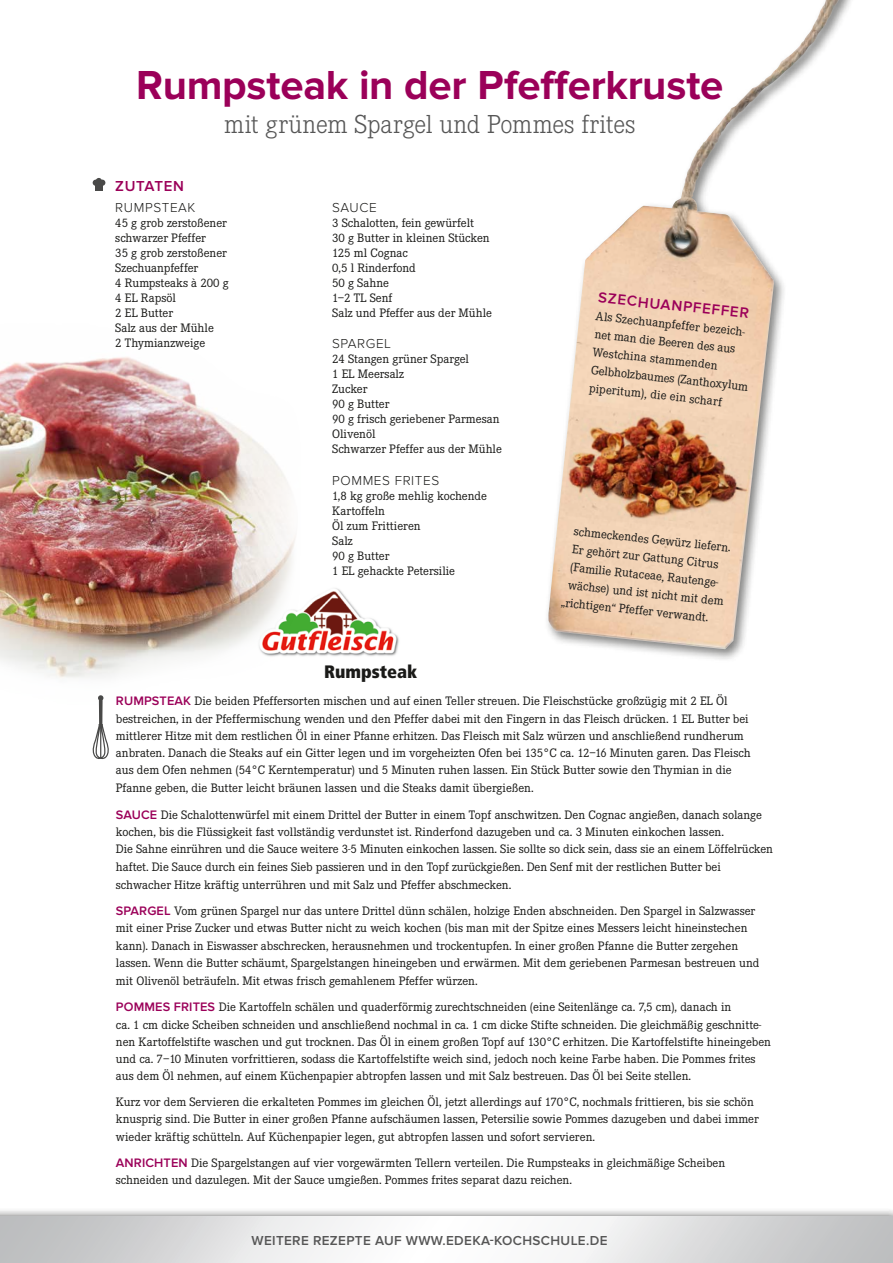
<style>
.page{position:relative;width:893px;height:1263px;background:#fff}
.page>*{position:absolute;margin:0;border:0;box-sizing:border-box;transform-origin:0 0}
.t1{font:700 42px "Proxima Nova";letter-spacing:-.01em;color:#9b0059}
.t2{font:300 27px "Corporate E";color:#565656}
.t3{font:900 condensed 18px "Frutiger";color:#1a1a18}
.t4{font:600 15px "Proxima Nova";color:#9b0059}
.t5{font:600 13.5px "Proxima Nova";letter-spacing:.025em;color:#565656}
.t6{font:300 13.5px "Proxima Nova";letter-spacing:.045em;color:#1a1a18}
.t7{font:12.75px/15px "Corporate E";color:#1a1a18}
.t8{font:600 12.75px "Proxima Nova";letter-spacing:.01em;color:#9b0059}
.s1{font-family:"Proxima Nova";font-weight:600;color:#9b0059}
</style>
<div class="page">
<img style="left:0;top:357px;width:296px;height:321px">
<div style="left:95px;top:183px;width:8px;height:8px;background:#494948"></div>
<svg style="left:93px;top:178px;width:12px;height:8px"></svg>
<img style="left:548px;top:0;width:291px;height:649px">
<img style="left:563px;top:404px;width:194px;height:130px">
<svg style="left:92px;top:695px;width:17px;height:64px"></svg>
<img style="left:257px;top:586px;width:142px;height:72px">
<div style="left:0;top:1208px;width:893px;height:55px;background:#1a1a18;opacity:.7"></div>
<svg style="left:0;top:1217px;width:893px;height:46px"></svg>
<h1 class="t1" style="left:136px;top:61px;width:589px">Rumpsteak in der Pfefferkruste</h1>
<h2 class="t2" style="left:224px;top:110px;width:413px">mit grünem Spargel und Pommes frites</h2>
<p class="t4" style="left:115px;top:177px;width:70px">ZUTATEN</p>
<p class="t6" style="left:115px;top:199px;width:82px">RUMPSTEAK</p>
<p class="t7" style="left:115px;top:215px;width:115px">45 g grob zerstoßener schwarzer Pfeffer<br>35 g grob zerstoßener<br>Szechuanpfeffer<br>4 Rumpsteaks à 200 g<br>4 EL Rapsöl<br>2 EL Butter<br>Salz aus der Mühle<br>2 Thymianzweige</p>
<p class="t6" style="left:332px;top:199px;width:46px">SAUCE</p>
<p class="t7" style="left:332px;top:215px;width:161px">3 Schalotten, fein gewürfelt<br>30 g Butter in kleinen Stücken<br>125 ml Cognac<br>0,5 l Rinderfond<br>50 g Sahne<br>1–2 TL Senf<br>Salz und Pfeffer aus der Mühle</p>
<p class="t6" style="left:332px;top:336px;width:60px">SPARGEL</p>
<p class="t7" style="left:332px;top:352px;width:171px">24 Stangen grüner Spargel<br>1 EL Meersalz<br>Zucker<br>90 g Butter<br>90 g frisch geriebener Parmesan<br>Olivenöl<br>Schwarzer Pfeffer aus der Mühle</p>
<p class="t6" style="left:332px;top:472px;width:109px">POMMES FRITES</p>
<p class="t7" style="left:332px;top:488px;width:156px">1,8 kg große mehlig kochende<br>Kartoffeln<br>Öl zum Frittieren<br>Salz<br>90 g Butter<br>1 EL gehackte Petersilie</p>
<h3 class="t3" style="left:324px;top:660px;width:94px">Rumpsteak</h3>
<p class="t4" style="left:599px;top:289px;width:28px;rotate:6deg">SZECHUA</p>
<p class="t7" style="left:596px;top:309px;width:156px;rotate:6deg">Als Szechuanpfeffer bezeich-</p>
<p class="t4" style="left:672px;top:297px;width:79px;rotate:6deg">NPFEFFER</p>
<p class="t7" style="left:595px;top:325px;width:160px;line-height:18px;rotate:6deg">net man die Beeren des aus<br>Westchina stammenden<br>Gelbholzbaumes (Zanthoxylum piperitum), die ein scharf</p>
<p class="t7" style="left:575px;top:524px;width:159px;rotate:6deg">schmeckendes Gewürz liefern.</p>
<p class="t7" style="left:573px;top:542px;width:148px;rotate:6deg">Er gehört zur Gattung Citrus</p>
<p class="t7" style="left:571px;top:560px;width:150px;rotate:6deg">(Familie Rutaceae, Rautenge-</p>
<p class="t7" style="left:569px;top:577px;width:158px;rotate:6deg">wächse) und ist nicht mit dem</p>
<p class="t7" style="left:562px;top:595px;width:150px;rotate:6deg">„richtigen“ Pfeffer verwandt.</p>
<p class="t7" style="left:116px;top:693px;width:636px;line-height:17.4px;text-indent:79px">Die beiden Pfeffersorten mischen und auf einen Teller streuen. Die Fleischstücke großzügig mit 2 EL Öl bestreichen, in der Pfeffermischung wenden und den Pfeffer dabei mit den Fingern in das Fleisch drücken. 1 EL Butter bei mittlerer Hitze mit dem restlichen Öl in einer Pfanne erhitzen. Das Fleisch mit Salz würzen und anschließend rundherum anbraten. Danach die Steaks auf ein Gitter legen und im vorgeheizten Ofen bei 135°C ca. 12–16 Minuten garen. Das Fleisch aus dem Ofen nehmen (54°C Kerntemperatur) und 5 Minuten ruhen lassen. Ein Stück Butter sowie den Thymian in die Pfanne geben, die Butter leicht bräunen lassen und die Steaks damit übergießen.</p>
<p class="t8" style="left:116px;top:807px;width:17px">SAUCE</p>
<p class="t8" style="left:116px;top:694px;width:60px">RU MPSTEAK</p>
<p class="t7" style="left:116px;top:806px;width:659px;line-height:17.4px;text-indent:45px">Die Schalottenwürfel mit einem Drittel der Butter in einem Topf anschwitzen. Den Cognac angießen, danach solange kochen, bis die Flüssigkeit fast vollständig verdunstet ist. Rinderfond dazugeben und ca. 3 Minuten einkochen lassen.<br>Die Sahne einrühren und die Sauce weitere 3-5 Minuten einkochen lassen. Sie sollte so dick sein, dass sie an einem Löffelrücken haftet. Die Sauce durch ein feines Sieb passieren und in den Topf zurückgießen. Den Senf mit der restlichen Butter bei schwacher Hitze kräftig unterrühren und mit Salz und Pfeffer abschmecken.</p>
<p class="t7" style="left:116px;top:902px;width:645px;line-height:17.4px"><span class="s1">SPARGEL</span> Vom grünen Spargel nur das untere Drittel dünn schälen, holzige Enden abschneiden. Den Spargel in Salzwasser mit einer Prise Zucker und etwas Butter nicht zu weich kochen (bis man mit der Spitze eines Messers leicht hineinstechen kann). Danach in Eiswasser abschrecken, herausnehmen und trockentupfen. In einer großen Pfanne die Butter zergehen lassen. Wenn die Butter schäumt, Spargelstangen hineingeben und erwärmen. Mit dem geriebenen Parmesan bestreuen und mit Olivenöl beträufeln. Mit etwas frisch gemahlenem Pfeffer würzen.</p>
<p class="t7" style="left:116px;top:999px;width:657px;line-height:17.2px"><span class="s1">PO MMES FRITES</span> Die Kartoffeln schälen und quaderförmig zurechtschneiden (eine Seitenlänge ca. 7,5 cm), danach in<br>ca. 1 cm dicke Scheiben schneiden und anschließend nochmal in ca. 1 cm dicke Stifte schneiden. Die gleichmäßig geschnitte&shy;nen Kartoffelstifte waschen und gut trocknen. Das Öl in einem großen Topf auf 130°C erhitzen. Die Kartoffelstifte hineingeben und ca. 7–10 Minuten vorfrittieren, sodass die Kartoffelstifte weich sind, jedoch noch keine Farbe haben. Die Pommes frites aus dem Öl nehmen, auf einem Küchenpapier abtropfen lassen und mit Salz bestreuen. Das Öl bei Seite stellen.</p>
<p class="t7" style="left:116px;top:1093px;width:644px;line-height:17.2px">Kurz vor dem Servieren die erkalteten Pommes im gleichen Öl, jetzt allerdings auf 170°C, nochmals frittieren, bis sie schön knusprig sind. Die Butter in einer großen Pfanne aufschäumen lassen, Petersilie sowie Pommes dazugeben und dabei immer wieder kräftig schütteln. Auf Küchenpapier legen, gut abtropfen lassen und sofort servieren.</p>
<p class="t7" style="left:116px;top:1154px;width:611px;line-height:17.2px"><span class="s1">ANRICH TEN</span> Die Spargelstangen auf vier vorgewärmten Tellern verteilen. Die Rumpsteaks in gleichmäßige Scheiben schneiden und dazulegen. Mit der Sauce umgießen. Pommes frites separat dazu reichen.</p>
<p class="t5" style="left:252px;top:1233px;width:357px">WEITERE REZEPTE AUF WWW.EDEKA-KOCHSCHULE.DE</p>
</div>
